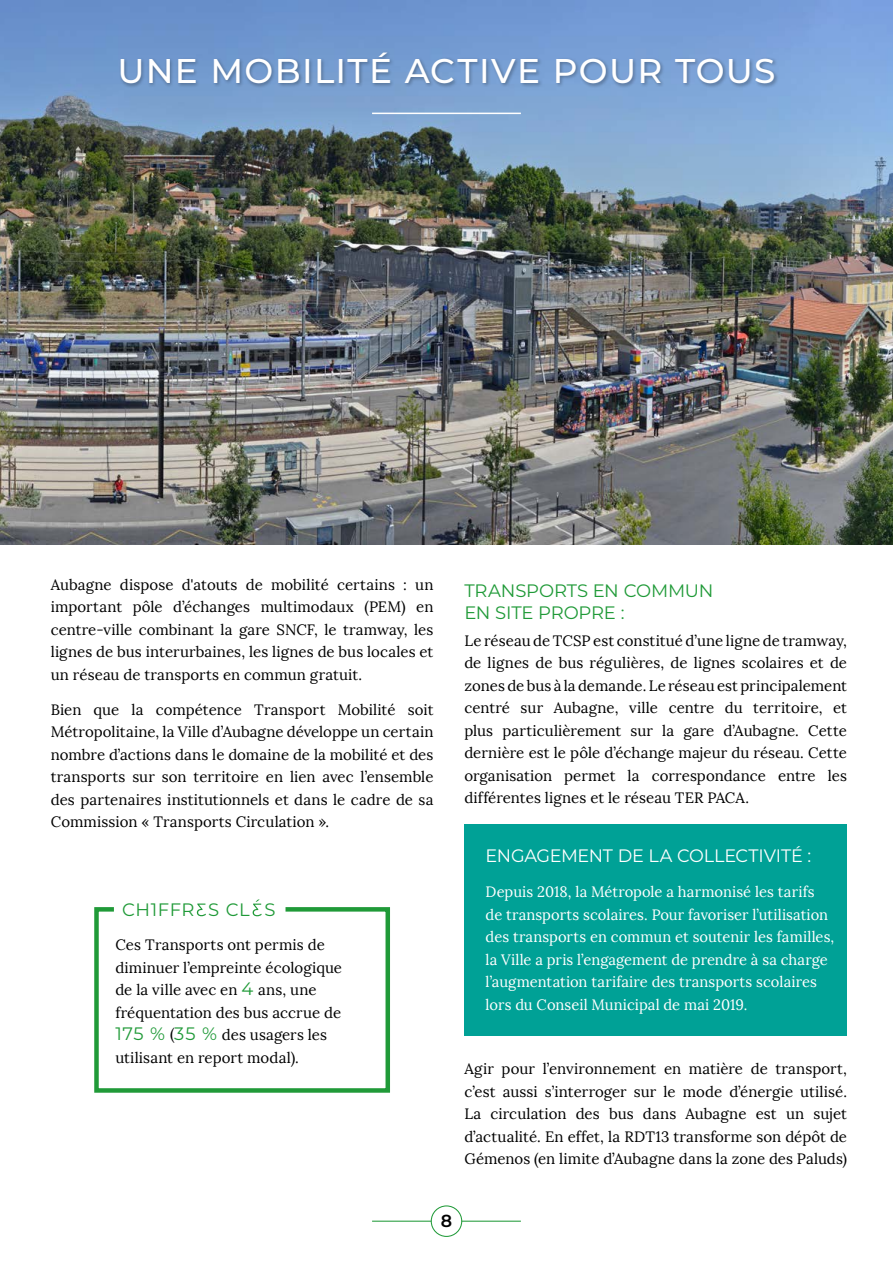
<style>
.page{position:relative;width:893px;height:1263px;background:#fff}
.page>*{position:absolute;margin:0;border:0;box-sizing:border-box;transform-origin:0 0}
.t1{font:500 34.35px "Montserrat";letter-spacing:.04em;color:#fff}
.t2{font:18px/22.5px "Montserrat";letter-spacing:-.01em;color:#209a38}
.t3{font:18px "Montserrat";letter-spacing:-.01em;color:#fff}
.t4{font:18px "Montserrat";letter-spacing:.03em;color:#209a38}
.t5{font:600 17.4px "Montserrat";color:#000}
.t6{font:15px/22.5px "Lora";letter-spacing:.005em;color:#000;text-align:justify}
.t7{font:15px/22.5px "Lora";letter-spacing:.005em;color:#fff}
.s1{font-family:"Montserrat";font-size:18px;color:#209a38}
</style>
<div class="page">
<div style="left:464px;top:824px;width:383px;height:211px;background:#00a196"></div>
<hr style="left:372px;top:1221px;width:149px;height:1px;background:#209a38">
<div style="left:431px;top:1206px;width:31px;height:30px;background:#fff;border-radius:50%"></div>
<div style="left:431px;top:1205px;width:31px;height:32px;border:1px solid #209a38;border-radius:50%"></div>
<img style="left:0;top:0;width:893px;height:545px">
<div style="left:119px;top:51px;width:660px;height:38px;background:#000;opacity:.3"></div>
<hr style="left:372px;top:113px;width:149px;height:1px;background:#fff">
<svg style="left:197px;top:903px;width:9px;height:2px"></svg>
<svg style="left:94px;top:905px;width:296px;height:188px"></svg>
<svg style="left:253px;top:899px;width:9px;height:17px"></svg>
<p class="t1" style="left:117px;top:47px;width:660px">UNE MOBILITÉ ACTIVE POUR TOUS</p>
<p class="t6" style="left:51px;top:573px;width:384px">Aubagne dispose d'atouts de mobilité certains : un important pôle d’échanges multimodaux (PEM) en centre-ville combinant la gare SNCF, le tramway, les lignes de bus interurbaines, les lignes de bus locales et un réseau de transports en commun gratuit.</p>
<p class="t6" style="left:51px;top:698px;width:384px">Bien que la compétence Transport Mobilité soit Métropolitaine, la Ville d’Aubagne développe un certain nombre d’actions dans le domaine de la mobilité et des transports sur son territoire en lien avec l’ensemble des partenaires institutionnels et dans le cadre de sa Commission « Transports Circulation ».</p>
<p class="t4" style="left:122px;top:897px;width:155px">CH1FFR S CL S</p>
<p class="t6" style="left:115px;top:934px;width:228px;text-align:left">Ces Transports ont permis de diminuer l’empreinte écologique de la ville avec en <span class="s1">4</span> ans, une fréquentation des bus accrue de<br><span class="s1">175 %</span> (<span class="s1">35 %</span> des usagers les utilisant en report modal).</p>
<p class="t2" style="left:464px;top:578px;width:251px">TRANSPORTS EN COMMUN<br>EN SITE PROPRE :</p>
<p class="t6" style="left:464px;top:629px;width:384px">Le réseau de TCSP est constitué d’une ligne de tramway, de lignes de bus régulières, de lignes scolaires et de zones de bus à la demande. Le réseau est principalement centré sur Aubagne, ville centre du territoire, et plus particulièrement sur la gare d’Aubagne. Cette dernière est le pôle d’échange majeur du réseau. Cette organisation permet la correspondance entre les différentes lignes et le réseau TER PACA.</p>
<p class="t3" style="left:486px;top:843px;width:327px">ENGAGEMENT DE LA COLLECTIVITÉ :</p>
<p class="t7" style="left:486px;top:881px;width:350px">Depuis 2018, la Métropole a harmonisé les tarifs de transports scolaires. Pour favoriser l’utilisation des transports en commun et soutenir les familles, la Ville a pris l’engagement de prendre à sa charge l’augmentation tarifaire des transports scolaires lors du Conseil Municipal de mai 2019.</p>
<p class="t6" style="left:464px;top:1058px;width:384px">Agir pour l’environnement en matière de transport, c’est aussi s’interroger sur le mode d’énergie utilisé.<br>La circulation des bus dans Aubagne est un sujet d’actualité. En effet, la RDT13 transforme son dépôt de Gémenos (en limite d’Aubagne dans la zone des Paluds)</p>
<p class="t5" style="left:441px;top:1208px;width:13px">8</p>
</div>
